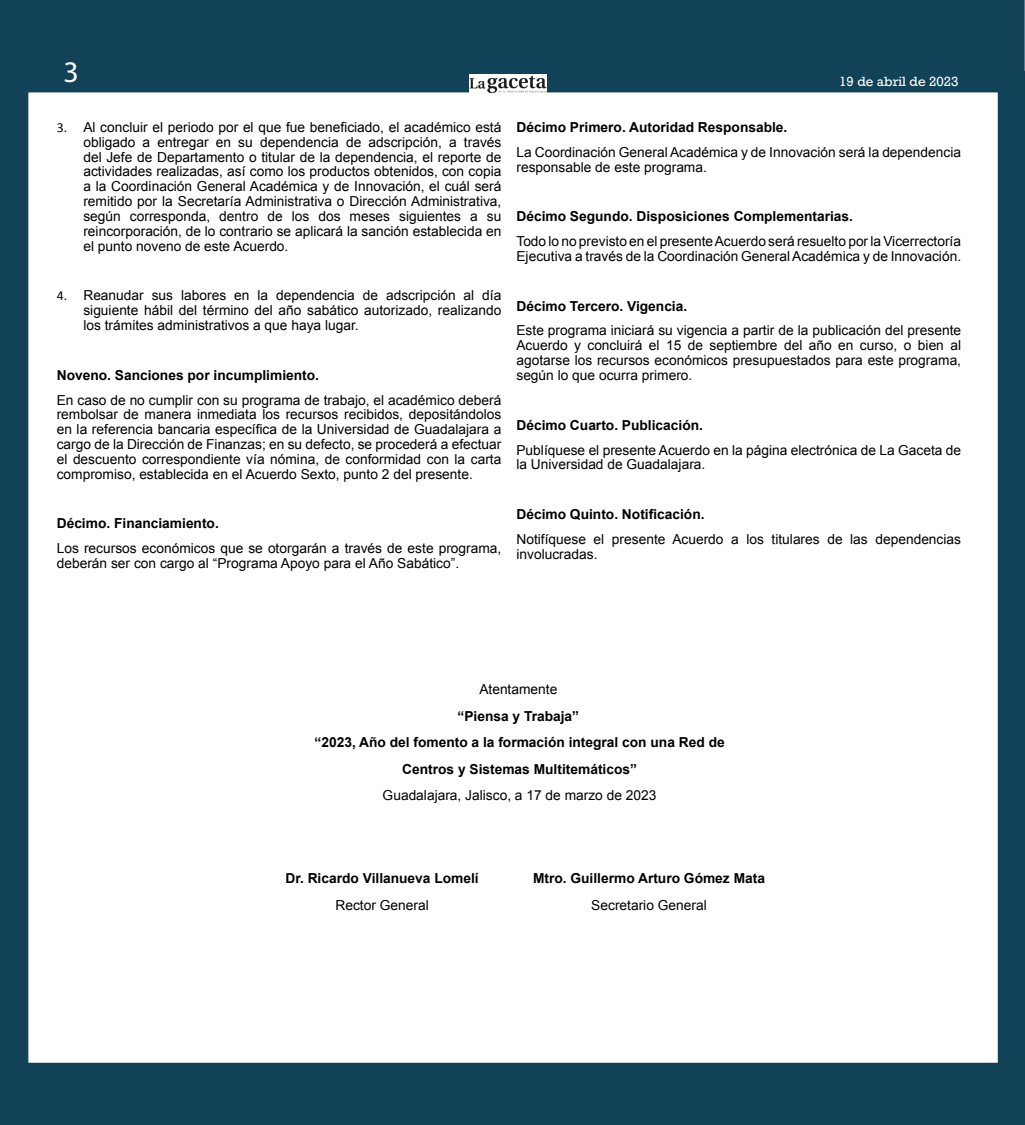
<style>
.page{position:relative;width:1025px;height:1125px;background:#fff}
.page>*{position:absolute;margin:0;border:0;box-sizing:border-box;transform-origin:0 0}
.t1{font:30px "Myriad Pro";color:#fff}
.Default{font:13.75px/14.9px "Arial";color:#000}
.Default-2{font:700 13.75px "Arial";color:#000}
.t2{font:12.5px "Rockwell";color:#fff}
.s1{font-family:"Calibri"}
</style>
<div class="page">
<div style="left:28px;top:0;width:996px;height:92px;background:#124258"></div>
<div style="left:28px;top:1063px;width:996px;height:62px;background:#124258"></div>
<img style="left:469px;top:74px;width:77px;height:20px">
<div style="left:997px;top:71px;width:27px;height:1007px;background:#124258;border:1px solid #114157"></div>
<div style="left:0;top:0;width:28px;height:1125px;background:#124258"></div>
<h1 class="t1" style="left:63px;top:54px;width:17px">3</h1>
<p class="Default" style="left:83px;top:120px;width:419px;text-align:justify;text-indent:-27px"><span class="s1">3.</span> Al concluir el periodo por el que fue beneficiado, el académico está obligado a entregar en su dependencia de adscripción, a través del Jefe de Departamento o titular de la dependencia, el reporte de actividades realizadas, así como los productos obtenidos, con copia a la Coordinación General Académica y de Innovación, el cuál será remitido por la Secretaría Administrativa o Dirección Administrativa, según corresponda, dentro de los dos meses siguientes a su reincorporación, de lo contrario se aplicará la sanción establecida en el punto noveno de este Acuerdo.</p>
<p class="Default" style="left:83px;top:288px;width:419px;text-align:justify;text-indent:-27px"><span class="s1">4.</span> Reanudar sus labores en la dependencia de adscripción al día siguiente hábil del término del año sabático autorizado, realizando los trámites administrativos a que haya lugar.</p>
<p class="Default-2" style="left:57px;top:366px;width:264px">Noveno. Sanciones por incumplimiento.</p>
<p class="Default" style="left:57px;top:392px;width:446px;text-align:justify">En caso de no cumplir con su programa de trabajo, el académico deberá rembolsar de manera inmediata los recursos recibidos, depositándolos en la referencia bancaria específica de la Universidad de Guadalajara a cargo de la Dirección de Finanzas; en su defecto, se procederá a efectuar el descuento correspondiente vía nómina, de conformidad con la carta compromiso, establecida en el Acuerdo Sexto, punto 2 del presente.</p>
<p class="Default-2" style="left:57px;top:514px;width:163px">Décimo. Financiamiento.</p>
<p class="Default" style="left:57px;top:541px;width:446px">Los recursos económicos que se otorgarán a través de este programa, deberán ser con cargo al “Programa Apoyo para el Año Sabático”.</p>
<p class="t2" style="left:838px;top:73px;width:121px">19 de abril de 2023</p>
<p class="Default-2" style="left:516px;top:118px;width:272px">Décimo Primero. Autoridad Responsable.</p>
<p class="Default" style="left:516px;top:145px;width:446px">La Coordinación General Académica y de Innovación será la dependencia responsable de este programa.</p>
<p class="Default-2" style="left:516px;top:207px;width:338px">Décimo Segundo. Disposiciones Complementarias.</p>
<p class="Default" style="left:516px;top:234px;width:446px">Todo lo no previsto en el presente Acuerdo será resuelto por la Vicerrectoría<br>Ejecutiva a través de la Coordinación General Académica y de Innovación.</p>
<p class="Default-2" style="left:516px;top:297px;width:172px">Décimo Tercero. Vigencia.</p>
<p class="Default" style="left:516px;top:323px;width:446px;text-align:justify">Este programa iniciará su vigencia a partir de la publicación del presente Acuerdo y concluirá el 15 de septiembre del año en curso, o bien al agotarse los recursos económicos presupuestados para este programa, según lo que ocurra primero.</p>
<p class="Default-2" style="left:516px;top:416px;width:188px">Décimo Cuarto. Publicación.</p>
<p class="Default" style="left:516px;top:442px;width:446px">Publíquese el presente Acuerdo en la página electrónica de La Gaceta de la Universidad de Guadalajara.</p>
<p class="Default-2" style="left:516px;top:505px;width:189px">Décimo Quinto. Notificación.</p>
<p class="Default" style="left:516px;top:532px;width:446px">Notifíquese el presente Acuerdo a los titulares de las dependencias involucradas.</p>
<p class="Default" style="left:479px;top:682px;width:79px">Atentamente</p>
<p class="Default-2" style="left:457px;top:707px;width:123px">“Piensa y Trabaja”</p>
<p class="Default-2" style="left:314px;top:734px;width:411px">“2023, Año del fomento a la formación integral con una Red de</p>
<p class="Default-2" style="left:402px;top:760px;width:236px">Centros y Sistemas Multitemáticos”</p>
<p class="Default" style="left:382px;top:788px;width:275px">Guadalajara, Jalisco, a 17 de marzo de 2023</p>
<p class="Default-2" style="left:285px;top:870px;width:195px">Dr. Ricardo Villanueva Lomelí</p>
<p class="Default" style="left:335px;top:898px;width:95px">Rector General</p>
<p class="Default-2" style="left:533px;top:870px;width:233px">Mtro. Guillermo Arturo Gómez Mata</p>
<p class="Default" style="left:591px;top:898px;width:117px">Secretario General</p>
</div>
